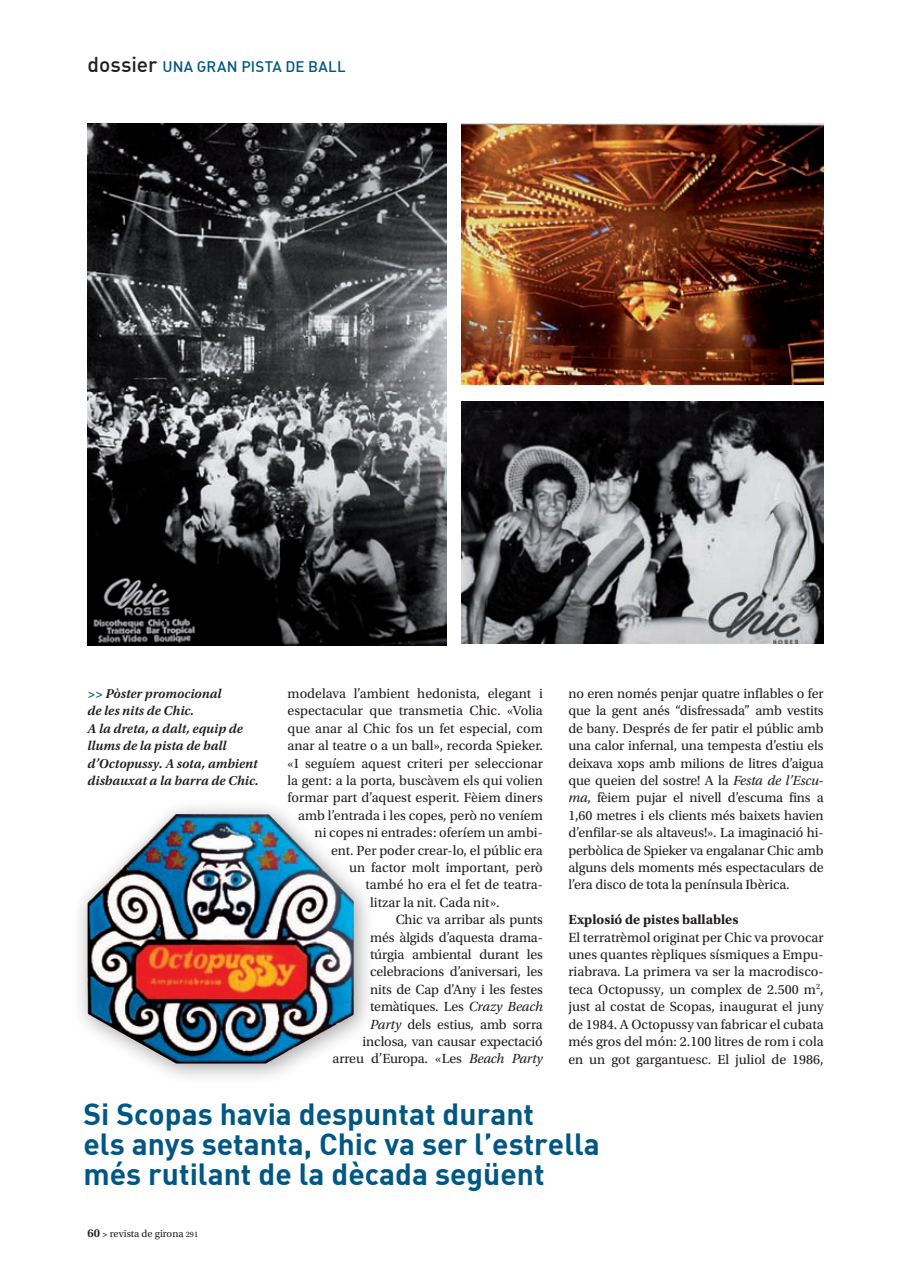
<style>
.page{position:relative;width:898px;height:1281px;background:#fff}
.page>*{position:absolute;margin:0;border:0;box-sizing:border-box;transform-origin:0 0}
.Doss_Destacat{font:30px "DIN Bold";color:#015783}
.t1{font:15px "DIN Medium Alternate";letter-spacing:.015em;color:#015783}
.t2{font:13.95px/17.4px "Utopia Std";color:#231f20;text-align:justify}
.t3{font:700 13.95px "Utopia Std";color:#231f20}
.Secccions_Peus{font:italic 600 13.5px/17.4px "Utopia Std";color:#231f20}
.t4{font:10.5px "Utopia Std";color:#231f20}
.s1{font-size:21px;color:#231f20}
.s2{color:#015783}
.s3{font-style:italic}
.s4{font-weight:600;font-size:12px}
.s5{font-weight:600;font-size:9px}
.s6{font-size:8.25px}
</style>
<div class="page">
<img style="left:88px;top:124px;width:358px;height:522px">
<img style="left:461px;top:124px;width:362px;height:261px">
<img style="left:461px;top:401px;width:362px;height:242px">
<div style="left:71px;top:797px;width:303px;height:287px;background:#231f20;opacity:.4"></div>
<img style="left:88px;top:814px;width:265px;height:249px">
<p class="t1" style="left:88px;top:57px;width:259px"><span class="s1">dossier</span> UNA GRAN PISTA DE BALL</p>
<p class="Secccions_Peus" style="left:88px;top:685px;width:135px"><span class="s2">&gt;&gt;</span> Pòster promocional</p>
<p class="Secccions_Peus" style="left:88px;top:702px;width:108px">de les nits de Chic.</p>
<p class="Secccions_Peus" style="left:88px;top:720px;width:172px">A la dreta, a dalt, equip de llums de la pista de ball d’Octopussy. A sota, ambient disbauxat a la barra de Chic.</p>
<p class="t2" style="left:287px;top:685px;width:257px">modelava l’ambient hedonista, elegant i</p>
<p class="t2" style="left:287px;top:702px;width:257px">espectacular que transmetia Chic. «Volia</p>
<p class="t2" style="left:287px;top:720px;width:257px">que anar al Chic fos un fet especial, com</p>
<p class="t2" style="left:287px;top:737px;width:257px">anar al teatre o a un ball», recorda Spieker.</p>
<p class="t2" style="left:287px;top:754px;width:257px">«I seguíem aquest criteri per seleccionar</p>
<p class="t2" style="left:287px;top:772px;width:257px">la gent: a la porta, buscàvem els qui volien</p>
<p class="t2" style="left:287px;top:789px;width:257px">formar part d’aquest esperit. Fèiem diners</p>
<p class="t2" style="left:298px;top:807px;width:246px">amb l’entrada i les copes, però no veníem</p>
<p class="t2" style="left:314px;top:824px;width:230px">ni copes ni entrades: oferíem un ambi-</p>
<p class="t2" style="left:331px;top:841px;width:213px">ent. Per poder crear-lo, el públic era</p>
<p class="t2" style="left:349px;top:859px;width:195px">un factor molt important, però</p>
<p class="t2" style="left:365px;top:876px;width:179px">també ho era el fet de teatra-</p>
<p class="t2" style="left:370px;top:894px;width:131px">litzar la nit. Cada nit».</p>
<p class="t2" style="left:332px;top:911px;width:212px;text-align:right">Chic va arribar als punts<br>més àlgids d’aquesta drama&shy;túrgia ambiental durant les celebracions d’aniversari, les<br>nits de Cap d’Any i les festes temàtiques. Les <span class="s3">Crazy Beach<br>Party</span> dels estius, amb sorra inclosa, van causar expectació arreu d’Europa. «Les <span class="s3">Beach Party</span></p>
<p class="t2" style="left:568px;top:685px;width:257px">no eren només penjar quatre inflables o fer que la gent anés “disfressada” amb vestits de bany. Després de fer patir el públic amb una calor infernal, una tempesta d’estiu els deixava xops amb milions de litres d’aigua que queien del sostre! A la <span class="s3">Festa de l’Escu&shy;ma</span>, fèiem pujar el nivell d’escuma fins a 1,60 metres i els clients més baixets havien d’enfilar-se als altaveus!». La imaginació hi&shy;perbòlica de Spieker va engalanar Chic amb alguns dels moments més espectaculars de l’era disco de tota la península Ibèrica.</p>
<p class="t3" style="left:568px;top:911px;width:171px">Explosió de pistes ballables</p>
<p class="t2" style="left:568px;top:928px;width:257px">El terratrèmol originat per Chic va provocar unes quantes rèpliques sísmiques a Empu&shy;riabrava. La primera va ser la macrodisco&shy;teca Octopussy, un complex de 2.500 m<sup>2</sup>, just al costat de Scopas, inaugurat el juny de 1984. A Octopussy van fabricar el cubata més gros del món: 2.100 litres de rom i cola en un got gargantuesc. El juliol de 1986,</p>
<p class="Doss_Destacat" style="left:83px;top:1095px;width:452px">Si Scopas havia despuntat durant</p>
<p class="Doss_Destacat" style="left:83px;top:1125px;width:518px">els anys setanta, Chic va ser l’estrella</p>
<p class="Doss_Destacat" style="left:83px;top:1155px;width:462px">més rutilant de la dècada següent</p>
<p class="t4" style="left:88px;top:1228px;width:112px"><span class="s4">60</span> <span class="s5">&gt;</span> revista de girona <span class="s6">291</span></p>
</div>
